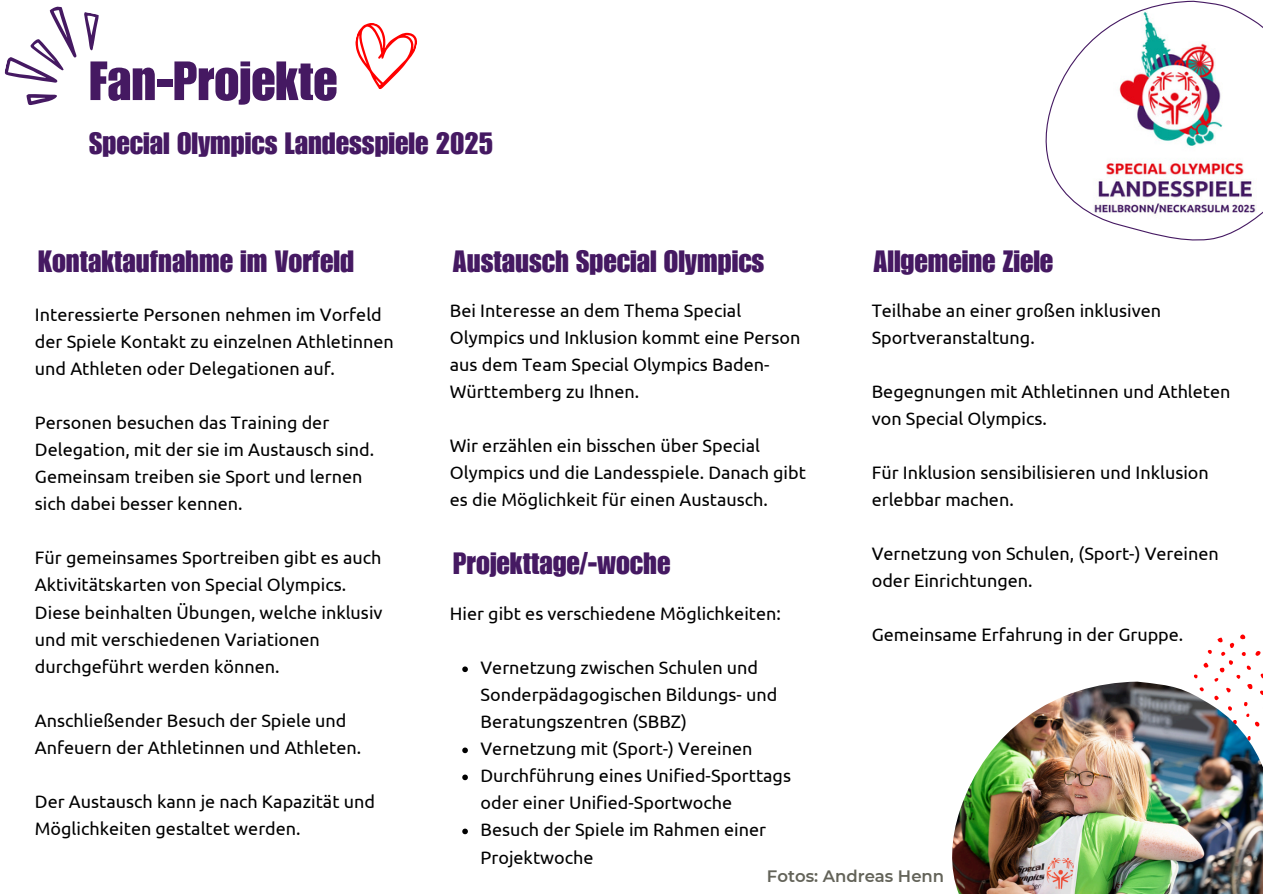
<style>
.page{position:relative;width:1263px;height:894px;background:#fff}
.page>*{position:absolute;margin:0;border:0;box-sizing:border-box;transform-origin:0 0}
.t1{font:54px "Impact LT Std";color:#451962}
.t2{font:30px "Impact LT Std";color:#451962}
.t3{font:18px/27px "Ubuntu";color:#000}
.t4{font:600 16.5px "Montserrat";color:#636359}
</style>
<div class="page">
<svg style="left:4px;top:6px;width:95px;height:100px"></svg>
<svg style="left:1045px;top:1px;width:218px;height:239px"></svg>
<svg style="left:1194px;top:634px;width:69px;height:47px"></svg>
<img style="left:952px;top:681px;width:311px;height:212px">
<svg style="left:462px;top:666px;width:6px;height:6px"></svg>
<svg style="left:462px;top:747px;width:6px;height:6px"></svg>
<svg style="left:462px;top:774px;width:6px;height:6px"></svg>
<svg style="left:462px;top:828px;width:6px;height:6px"></svg>
<svg style="left:355px;top:23px;width:62px;height:67px"></svg>
<h1 class="t1" style="left:89px;top:61px;width:249px">Fan-Projekte</h1>
<h1 class="t2" style="left:89px;top:133px;width:406px">Special Olympics Landesspiele 2025</h1>
<h1 class="t2" style="left:38px;top:250px;width:318px">Kontaktaufnahme im Vorfeld</h1>
<p class="t2" style="left:453px;top:250px;width:313px">Austausch Special Olympics</p>
<h1 class="t2" style="left:873px;top:250px;width:181px">Allgemeine Ziele</h1>
<h1 class="t3" style="left:35px;top:301px;width:360px">Interessierte Personen nehmen im Vorfeld der Spiele Kontakt zu einzelnen Athletinnen und Athleten oder Delegationen auf.</h1>
<p class="t3" style="left:35px;top:409px;width:341px">Personen besuchen das Training der Delegation, mit der sie im Austausch sind.<br>Gemeinsam treiben sie Sport und lernen sich dabei besser kennen.</p>
<p class="t3" style="left:35px;top:544px;width:348px">Für gemeinsames Sportreiben gibt es auch<br>Aktivitätskarten von Special Olympics.</p>
<p class="t3" style="left:35px;top:598px;width:349px">Diese beinhalten Übungen, welche inklusiv und mit verschiedenen Variationen durchgeführt werden können.</p>
<p class="t3" style="left:35px;top:706px;width:328px">Anschließender Besuch der Spiele und<br>Anfeuern der Athletinnen und Athleten.</p>
<p class="t3" style="left:35px;top:787px;width:342px">Der Austausch kann je nach Kapazität und<br>Möglichkeiten gestaltet werden.</p>
<p class="t3" style="left:450px;top:297px;width:352px">Bei Interesse an dem Thema Special Olympics und Inklusion kommt eine Person aus dem Team Special Olympics Baden-Württemberg zu Ihnen.</p>
<p class="t3" style="left:450px;top:432px;width:358px">Wir erzählen ein bisschen über Special<br>Olympics und die Landesspiele. Danach gibt es die Möglichkeit für einen Austausch.</p>
<h1 class="t3" style="left:872px;top:297px;width:291px">Teilhabe an einer großen inklusiven<br>Sportveranstaltung.</h1>
<p class="t3" style="left:872px;top:378px;width:360px">Begegnungen mit Athletinnen und Athleten von Special Olympics.</p>
<p class="t3" style="left:872px;top:459px;width:339px">Für Inklusion sensibilisieren und Inklusion erlebbar machen.</p>
<p class="t3" style="left:872px;top:540px;width:349px">Vernetzung von Schulen, (Sport-) Vereinen oder Einrichtungen.</p>
<p class="t3" style="left:872px;top:621px;width:313px">Gemeinsame Erfahrung in der Gruppe.</p>
<p class="t2" style="left:453px;top:552px;width:219px">Projekttage/-woche</p>
<p class="t3" style="left:450px;top:600px;width:333px">Hier gibt es verschiedene Möglichkeiten:</p>
<p class="t3" style="left:480px;top:654px;width:298px">Vernetzung zwischen Schulen und<br>Sonderpädagogischen Bildungs- und<br>Beratungszentren (SBBZ)</p>
<p class="t3" style="left:480px;top:735px;width:273px">Vernetzung mit (Sport-) Vereinen</p>
<p class="t3" style="left:480px;top:762px;width:312px">Durchführung eines Unified-Sporttags oder einer Unified-Sportwoche</p>
<p class="t3" style="left:480px;top:816px;width:287px">Besuch der Spiele im Rahmen einer<br>Projektwoche</p>
<p class="t4" style="left:767px;top:865px;width:179px">Fotos: Andreas Henn</p>
</div>
